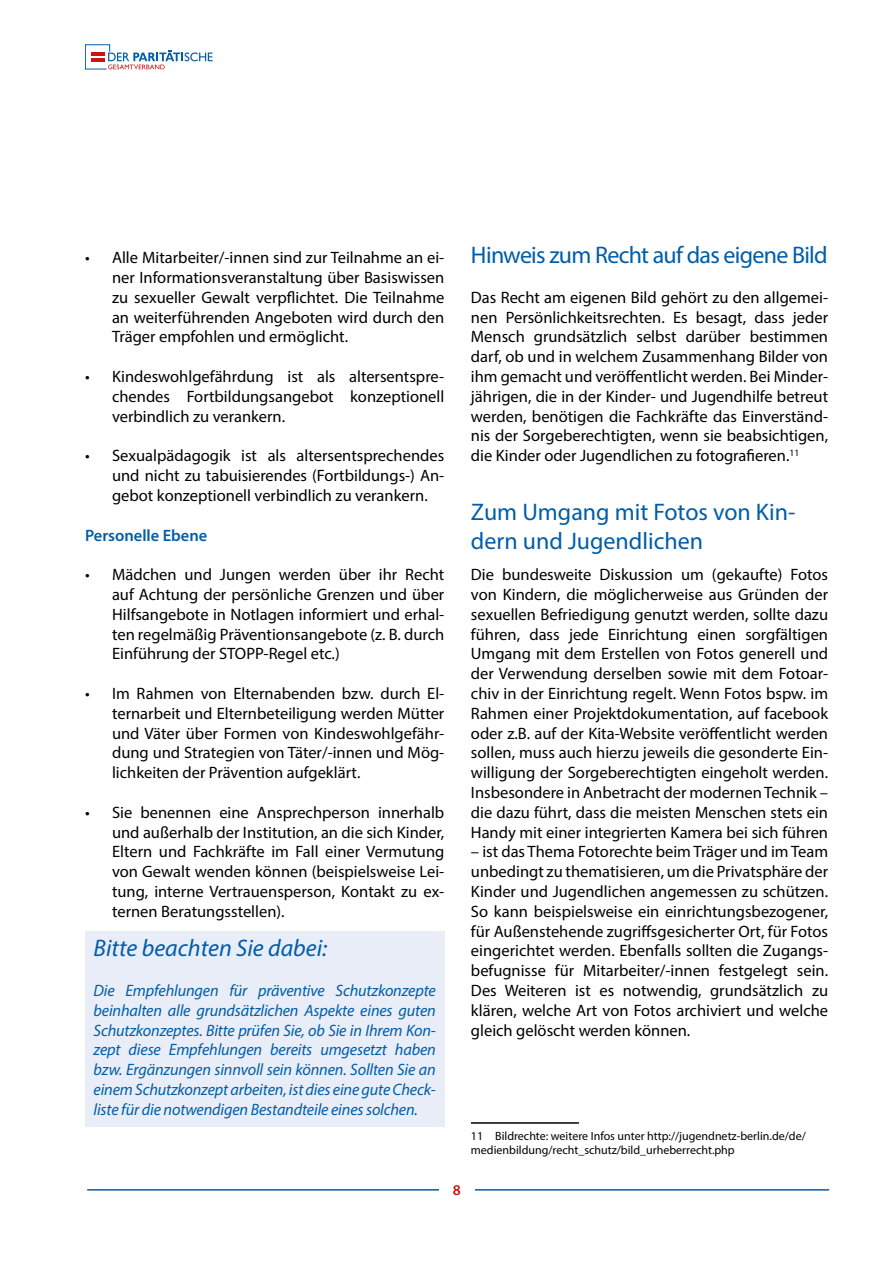
<style>
.page{position:relative;width:893px;height:1263px;background:#fff}
.page>*{position:absolute;margin:0;border:0;box-sizing:border-box;transform-origin:0 0}
.t1{font:24px/28.8px "Myriad Pro";color:#005da9}
.t2{font:24px "Myriad Pro";letter-spacing:-.03em;color:#005da9}
.t3{font:italic 24px "Myriad Pro";color:#005da9}
.t4{font:16.5px/19.8px "Myriad Pro";color:#000;text-align:justify}
.t5{font:italic 16.5px/19.8px "Myriad Pro";letter-spacing:-.01em;color:#005da9;text-align:justify}
.t6{font:600 16.5px "Myriad Pro";color:#005da9}
.t7{font:600 15px "Myriad Pro";color:#cd1316}
.t8{font:12px/14.4px "Myriad Pro";color:#000}
</style>
<div class="page">
<hr style="left:87px;top:1189px;width:742px;height:1px;background:#005da9">
<div style="left:439px;top:1184px;width:36px;height:26px;background:#fff"></div>
<svg style="left:85px;top:44px;width:128px;height:25px"></svg>
<div style="left:85px;top:931px;width:359px;height:195px;background:#e9edf8"></div>
<hr style="left:471px;top:1122px;width:108px;height:2px;background:#000">
<p class="t4" style="left:112px;top:248px;width:334px;text-indent:-27px">• Alle Mitarbeiter/-innen sind zur Teilnahme an ei&shy;ner Informationsveranstaltung über Basiswissen zu sexueller Gewalt verpflichtet. Die Teilnahme an weiterführenden Angeboten wird durch den Träger empfohlen und ermöglicht.</p>
<p class="t4" style="left:112px;top:366px;width:334px;text-indent:-27px">• Kindeswohlgefährdung ist als altersentspre&shy;chendes Fortbildungsangebot konzeptionell verbindlich zu verankern.</p>
<p class="t4" style="left:112px;top:446px;width:334px;text-indent:-27px">• Sexualpädagogik ist als altersentsprechendes und nicht zu tabuisierendes (Fortbildungs-) An&shy;gebot konzeptionell verbindlich zu verankern.</p>
<p class="t6" style="left:85px;top:524px;width:124px">Personelle Ebene</p>
<p class="t4" style="left:112px;top:564px;width:334px;text-indent:-27px">• Mädchen und Jungen werden über ihr Recht auf Achtung der persönliche Grenzen und über Hilfsangebote in Notlagen informiert und erhal&shy;ten regelmäßig Präventionsangebote (z. B. durch Einführung der STOPP-Regel etc.)</p>
<p class="t4" style="left:112px;top:683px;width:334px;text-indent:-27px">• Im Rahmen von Elternabenden bzw. durch El&shy;ternarbeit und Elternbeteiligung werden Mütter und Väter über Formen von Kindeswohlgefähr&shy;dung und Strategien von Täter/-innen und Mög&shy;lichkeiten der Prävention aufgeklärt.</p>
<p class="t4" style="left:112px;top:802px;width:334px;text-indent:-27px">• Sie benennen eine Ansprechperson innerhalb und außerhalb der Institution, an die sich Kinder, Eltern und Fachkräfte im Fall einer Vermutung von Gewalt wenden können (beispielsweise Lei&shy;tung, interne Vertrauensperson, Kontakt zu ex&shy;ternen Beratungsstellen).</p>
<h1 class="t3" style="left:94px;top:933px;width:235px">Bitte beachten Sie dabei:</h1>
<p class="t5" style="left:94px;top:980px;width:344px">Die Empfehlungen für präventive Schutzkonzepte beinhalten alle grundsätzlichen Aspekte eines guten Schutzkonzeptes. Bitte prüfen Sie, ob Sie in Ihrem Kon&shy;zept diese Empfehlungen bereits umgesetzt haben bzw. Ergänzungen sinnvoll sein können. Sollten Sie an einem Schutzkonzept arbeiten, ist dies eine gute Check&shy;liste für die notwendigen Bestandteile eines solchen.</p>
<h1 class="t2" style="left:471px;top:240px;width:358px">Hinweis zum Recht auf das eigene Bild</h1>
<p class="t4" style="left:471px;top:287px;width:359px">Das Recht am eigenen Bild gehört zu den allgemei&shy;nen Persönlichkeitsrechten. Es besagt, dass jeder Mensch grundsätzlich selbst darüber bestimmen darf, ob und in welchem Zusammenhang Bilder von ihm gemacht und veröffentlicht werden. Bei Minder&shy;jährigen, die in der Kinder- und Jugendhilfe betreut werden, benötigen die Fachkräfte das Einverständ&shy;nis der Sorgeberechtigten, wenn sie beabsichtigen, die Kinder oder Jugendlichen zu fotografieren.<sup>11</sup></p>
<h1 class="t1" style="left:471px;top:497px;width:326px">Zum Umgang mit Fotos von Kin&shy;dern und Jugendlichen</h1>
<p class="t4" style="left:471px;top:564px;width:359px">Die bundesweite Diskussion um (gekaufte) Fotos von Kindern, die möglicherweise aus Gründen der sexuellen Befriedigung genutzt werden, sollte dazu führen, dass jede Einrichtung einen sorgfältigen Umgang mit dem Erstellen von Fotos generell und der Verwendung derselben sowie mit dem Fotoar&shy;chiv in der Einrichtung regelt. Wenn Fotos bspw. im Rahmen einer Projektdokumentation, auf facebook oder z.B. auf der Kita-Website veröffentlicht werden sollen, muss auch hierzu jeweils die gesonderte Ein&shy;willigung der Sorgeberechtigten eingeholt werden.<br>Insbesondere in Anbetracht der modernen Technik – die dazu führt, dass die meisten Menschen stets ein Handy mit einer integrierten Kamera bei sich führen</p>
<p class="t4" style="left:471px;top:842px;width:359px">– ist das Thema Fotorechte beim Träger und im Team unbedingt zu thematisieren, um die Privatsphäre der Kinder und Jugendlichen angemessen zu schützen.<br>So kann beispielsweise ein einrichtungsbezogener, für Außenstehende zugriffsgesicherter Ort, für Fotos eingerichtet werden. Ebenfalls sollten die Zugangs&shy;befugnisse für Mitarbeiter/-innen festgelegt sein.<br>Des Weiteren ist es notwendig, grundsätzlich zu klären, welche Art von Fotos archiviert und welche gleich gelöscht werden können.</p>
<p class="t8" style="left:471px;top:1128px;width:336px">11 Bildrechte: weitere Infos unter http://jugendnetz-berlin.de/de/ medienbildung/recht_schutz/bild_urheberrecht.php</p>
<p class="t7" style="left:453px;top:1181px;width:10px">8</p>
</div>
